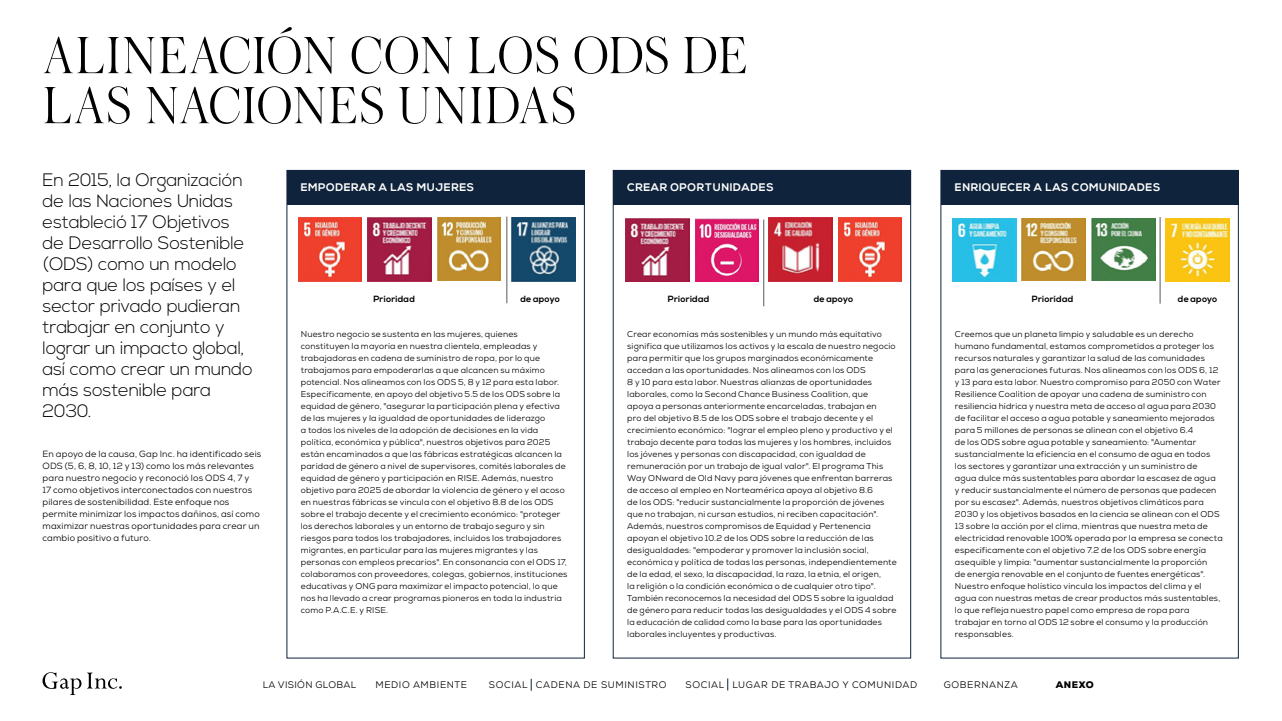
<style>
.page{position:relative;width:1282px;height:721px;background:#fff}
.page>*{position:absolute;margin:0;border:0;box-sizing:border-box;transform-origin:0 0}
.t1{font:300 55px/50px "Austin";letter-spacing:.02em;color:#000}
.t2{font:300 18px/21px "Nexa";letter-spacing:-.01em;color:#000}
.t3{font:700 11px "Nexa";letter-spacing:.05em;color:#fff}
.t4{font:9.5px "Nexa";letter-spacing:.065em;color:#000}
.t5{font:9.5px "Nexa";letter-spacing:.035em;color:#000}
.t6{font:900 9.5px "Nexa";letter-spacing:.06em;color:#000}
.t7{font:9px/12px "Nexa";letter-spacing:.02em;color:#000}
.t8{font:700 9px "Nexa";letter-spacing:.02em;color:#000}
.t9{font:8.5px/12px "Nexa";letter-spacing:.02em;color:#000}
</style>
<div class="page">
<div style="left:286px;top:170px;width:298px;height:35px;background:#0f243c"></div>
<div style="left:613px;top:170px;width:297px;height:35px;background:#0f243c"></div>
<div style="left:940px;top:170px;width:298px;height:35px;background:#0f243c"></div>
<hr style="left:506px;top:216px;width:1px;height:87px;background:#595959">
<hr style="left:763px;top:220px;width:1px;height:86px;background:#595959">
<hr style="left:1159px;top:217px;width:1px;height:87px;background:#595959">
<img style="left:695px;top:218px;width:64px;height:64px">
<img style="left:298px;top:217px;width:64px;height:64px">
<img style="left:367px;top:217px;width:64px;height:64px">
<img style="left:437px;top:217px;width:64px;height:63px">
<img style="left:512px;top:217px;width:63px;height:64px">
<img style="left:625px;top:218px;width:64px;height:64px">
<img style="left:768px;top:218px;width:64px;height:64px">
<img style="left:838px;top:218px;width:63px;height:64px">
<img style="left:952px;top:218px;width:64px;height:64px">
<img style="left:1021px;top:218px;width:64px;height:63px">
<img style="left:1091px;top:218px;width:64px;height:63px">
<img style="left:1165px;top:218px;width:64px;height:64px">
<svg style="left:531px;top:679px;width:1px;height:12px"></svg>
<svg style="left:727px;top:678px;width:1px;height:12px"></svg>
<svg style="left:43px;top:672px;width:38px;height:23px"></svg>
<svg style="left:87px;top:672px;width:35px;height:17px"></svg>
<h1 class="t1" style="left:43px;top:28px;width:706px">ALINEACIÓN CON LOS ODS DE<br>LAS NACIONES UNIDAS</h1>
<p class="t2" style="left:43px;top:170px;width:212px">En 2015, la Organización de las Naciones Unidas estableció 17 Objetivos de Desarrollo Sostenible (ODS) como un modelo para que los países y el sector privado pudieran trabajar en conjunto y lograr un impacto global, así como crear un mundo más sostenible para<br>2030.</p>
<p class="t7" style="left:43px;top:448px;width:220px">En apoyo de la causa, Gap Inc. ha identificado seis ODS (5, 6, 8, 10, 12 y 13) como los más relevantes para nuestro negocio y reconoció los ODS 4, 7 y<br>17 como objetivos interconectados con nuestros pilares de sostenibilidad. Este enfoque nos permite minimizar los impactos dañinos, así como maximizar nuestras oportunidades para crear un cambio positivo a futuro.</p>
<p class="t3" style="left:301px;top:181px;width:175px">EMPODERAR A LAS MUJERES</p>
<p class="t3" style="left:627px;top:181px;width:148px">CREAR OPORTUNIDADES</p>
<p class="t3" style="left:954px;top:181px;width:207px">ENRIQUECER A LAS COMUNIDADES</p>
<p class="t8" style="left:373px;top:294px;width:43px">Prioridad</p>
<p class="t8" style="left:520px;top:294px;width:41px">de apoyo</p>
<p class="t8" style="left:667px;top:294px;width:43px">Prioridad</p>
<p class="t8" style="left:813px;top:294px;width:41px">de apoyo</p>
<p class="t8" style="left:1031px;top:294px;width:43px">Prioridad</p>
<p class="t8" style="left:1177px;top:294px;width:41px">de apoyo</p>
<p class="t9" style="left:301px;top:328px;width:268px">Nuestro negocio se sustenta en las mujeres, quienes constituyen la mayoría en nuestra clientela, empleadas y trabajadoras en cadena de suministro de ropa, por lo que trabajamos para empoderarlas a que alcancen su máximo potencial. Nos alineamos con los ODS 5, 8 y 12 para esta labor.<br>Específicamente, en apoyo del objetivo 5.5 de los ODS sobre la equidad de género, "asegurar la participación plena y efectiva de las mujeres y la igualdad de oportunidades de liderazgo<br>a todos los niveles de la adopción de decisiones en la vida política, económica y pública", nuestros objetivos para 2025 están encaminados a que las fábricas estratégicas alcancen la paridad de género a nivel de supervisores, comités laborales de equidad de género y participación en RISE. Además, nuestro objetivo para 2025 de abordar la violencia de género y el acoso en nuestras fábricas se vincula con el objetivo 8.8 de los ODS sobre el trabajo decente y el crecimiento económico: "proteger los derechos laborales y un entorno de trabajo seguro y sin riesgos para todos los trabajadores, incluidos los trabajadores migrantes, en particular para las mujeres migrantes y las personas con empleos precarios". En consonancia con el ODS 17, colaboramos con proveedores, colegas, gobiernos, instituciones educativas y ONG para maximizar el impacto potencial, lo que nos ha llevado a crear programas pioneros en toda la industria como P.A.C.E. y RISE.</p>
<p class="t9" style="left:627px;top:328px;width:271px">Crear economías más sostenibles y un mundo más equitativo significa que utilizamos los activos y la escala de nuestro negocio para permitir que los grupos marginados económicamente accedan a las oportunidades. Nos alineamos con los ODS<br>8 y 10 para esta labor. Nuestras alianzas de oportunidades laborales, como la Second Chance Business Coalition, que<br>apoya a personas anteriormente encarceladas, trabajan en<br>pro del objetivo 8.5 de los ODS sobre el trabajo decente y el crecimiento económico: "lograr el empleo pleno y productivo y el trabajo decente para todas las mujeres y los hombres, incluidos los jóvenes y personas con discapacidad, con igualdad de remuneración por un trabajo de igual valor". El programa This Way ONward de Old Navy para jóvenes que enfrentan barreras de acceso al empleo en Norteamérica apoya al objetivo 8.6<br>de los ODS: "reducir sustancialmente la proporción de jóvenes que no trabajan, ni cursan estudios, ni reciben capacitación".<br>Además, nuestros compromisos de Equidad y Pertenencia apoyan el objetivo 10.2 de los ODS sobre la reducción de las desigualdades: "empoderar y promover la inclusión social, económica y política de todas las personas, independientemente de la edad, el sexo, la discapacidad, la raza, la etnia, el origen,<br>la religión o la condición económica o de cualquier otro tipo".<br>También reconocemos la necesidad del ODS 5 sobre la igualdad de género para reducir todas las desigualdades y el ODS 4 sobre la educación de calidad como la base para las oportunidades laborales incluyentes y productivas.</p>
<p class="t9" style="left:954px;top:328px;width:269px">Creemos que un planeta limpio y saludable es un derecho humano fundamental, estamos comprometidos a proteger los recursos naturales y garantizar la salud de las comunidades para las generaciones futuras. Nos alineamos con los ODS 6, 12 y 13 para esta labor. Nuestro compromiso para 2050 con Water Resilience Coalition de apoyar una cadena de suministro con resiliencia hídrica y nuestra meta de acceso al agua para 2030 de facilitar el acceso a agua potable y saneamiento mejorados para 5 millones de personas se alinean con el objetivo 6.4<br>de los ODS sobre agua potable y saneamiento: "Aumentar sustancialmente la eficiencia en el consumo de agua en todos los sectores y garantizar una extracción y un suministro de<br>agua dulce más sustentables para abordar la escasez de agua<br>y reducir sustancialmente el número de personas que padecen por su escasez". Además, nuestros objetivos climáticos para 2030 y los objetivos basados en la ciencia se alinean con el ODS 13 sobre la acción por el clima, mientras que nuestra meta de electricidad renovable 100% operada por la empresa se conecta específicamente con el objetivo 7.2 de los ODS sobre energía asequible y limpia: "aumentar sustancialmente la proporción<br>de energía renovable en el conjunto de fuentes energéticas".<br>Nuestro enfoque holístico vincula los impactos del clima y el agua con nuestras metas de crear productos más sustentables, lo que refleja nuestro papel como empresa de ropa para trabajar en torno al ODS 12 sobre el consumo y la producción responsables.</p>
<p class="t5" style="left:263px;top:678px;width:95px">LA VISIÓN GLOBAL</p>
<p class="t4" style="left:375px;top:678px;width:93px">MEDIO AMBIENTE</p>
<p class="t4" style="left:489px;top:679px;width:179px">SOCIAL CADENA DE SUMINISTRO</p>
<p class="t4" style="left:685px;top:678px;width:233px">SOCIAL LUGAR DE TRABAJO Y COMUNIDAD</p>
<p class="t4" style="left:943px;top:678px;width:76px">GOBERNANZA</p>
<p class="t6" style="left:1055px;top:678px;width:40px">ANEXO</p>
</div>
